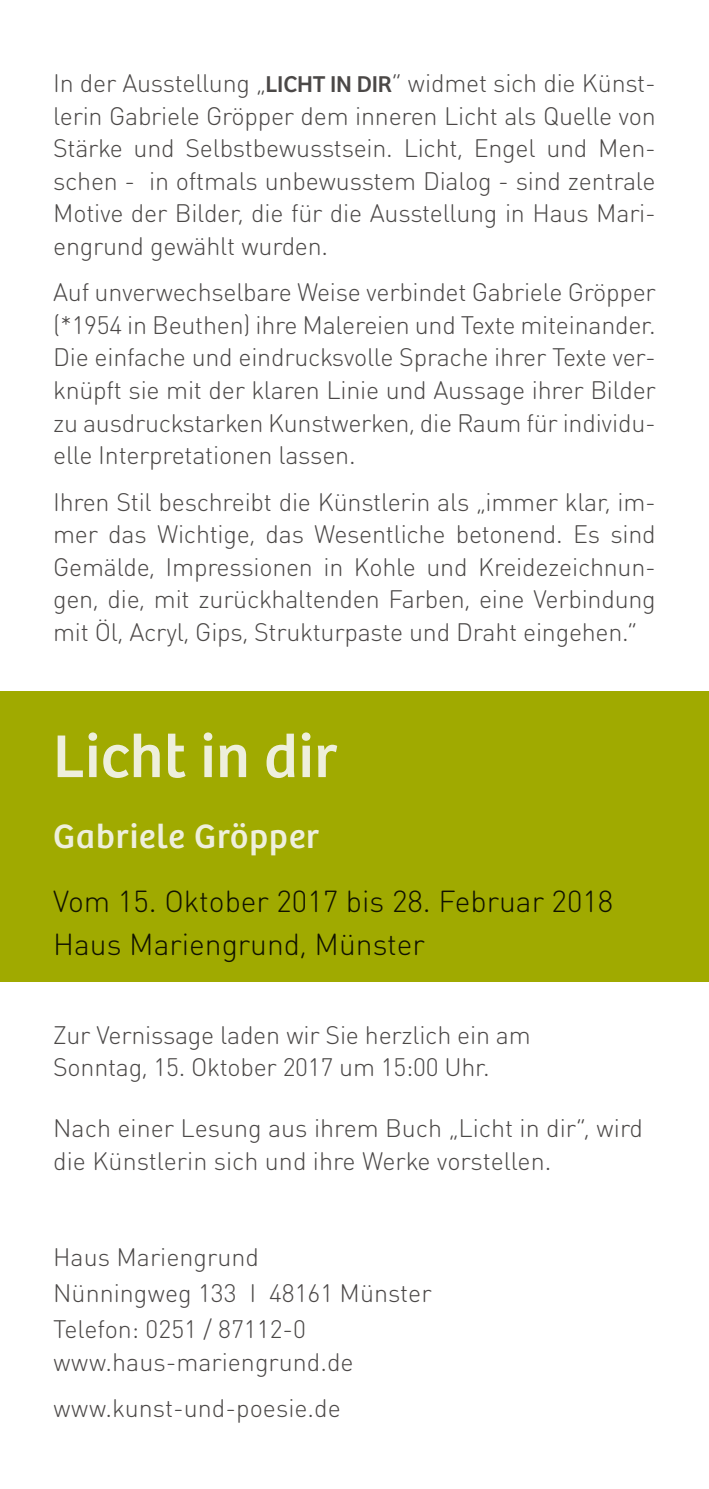
<style>
.page{position:relative;width:709px;height:1489px;background:#fff}
.page>*{position:absolute;margin:0;border:0;box-sizing:border-box;transform-origin:0 0}
.t1{font:62.5px "Bree";letter-spacing:.01em;color:#f7f7f6}
.t2{font:35px "Bree";letter-spacing:.03em;color:#f7f7f6}
.t3{font:300 30px/43px "DIN Round OT";color:#000}
.t4{font:300 25px/32.5px "DIN Round OT";letter-spacing:-.01em;color:#4b4847}
.s1{font-family:"Bree";font-weight:400;font-size:23.75px}
</style>
<div class="page">
<div style="left:0;top:691px;width:709px;height:290px;background:#a0aa00"></div>
<p class="t4" style="left:53px;top:67px;width:604px;text-align:justify">In der Ausstellung „<span class="s1">LICHT IN DIR</span>“ widmet sich die Künst&shy;lerin Gabriele Gröpper dem inneren Licht als Quelle von Stärke und Selbstbewusstsein. Licht, Engel und Men&shy;schen - in oftmals unbewusstem Dialog - sind zentrale Motive der Bilder, die für die Ausstellung in Haus Mari&shy;engrund gewählt wurden.</p>
<p class="t4" style="left:53px;top:276px;width:604px;text-align:justify">Auf unverwechselbare Weise verbindet Gabriele Gröpper (*1954 in Beuthen) ihre Malereien und Texte miteinander.<br>Die einfache und eindrucksvolle Sprache ihrer Texte ver&shy;knüpft sie mit der klaren Linie und Aussage ihrer Bilder zu ausdruckstarken Kunstwerken, die Raum für individu&shy;elle Interpretationen lassen.</p>
<p class="t4" style="left:53px;top:485px;width:604px;text-align:justify">Ihren Stil beschreibt die Künstlerin als „immer klar, im&shy;mer das Wichtige, das Wesentliche betonend. Es sind Gemälde, Impressionen in Kohle und Kreidezeichnun&shy;gen, die, mit zurückhaltenden Farben, eine Verbindung mit Öl, Acryl, Gips, Strukturpaste und Draht eingehen.“</p>
<h1 class="t1" style="left:53px;top:719px;width:285px">Licht in dir</h1>
<h2 class="t2" style="left:53px;top:815px;width:267px">Gabriele Gröpper</h2>
<p class="t3" style="left:53px;top:879px;width:561px">Vom 15. Oktober 2017 bis 28. Februar 2018<br>Haus Mariengrund, Münster</p>
<p class="t4" style="left:53px;top:1018px;width:479px">Zur Vernissage laden wir Sie herzlich ein am<br>Sonntag, 15. Oktober 2017 um 15:00 Uhr.</p>
<p class="t4" style="left:53px;top:1111px;width:591px">Nach einer Lesung aus ihrem Buch „Licht in dir“, wird die Künstlerin sich und ihre Werke vorstellen.</p>
<p class="t4" style="left:53px;top:1238px;width:380px;line-height:36px">Haus Mariengrund<br>Nünningweg 133 I 48161 Münster<br>Telefon: 0251 / 87112-0</p>
<p class="t4" style="left:53px;top:1337px;width:302px;line-height:46.8px">www.haus-mariengrund.de www.kunst-und-poesie.de</p>
</div>
